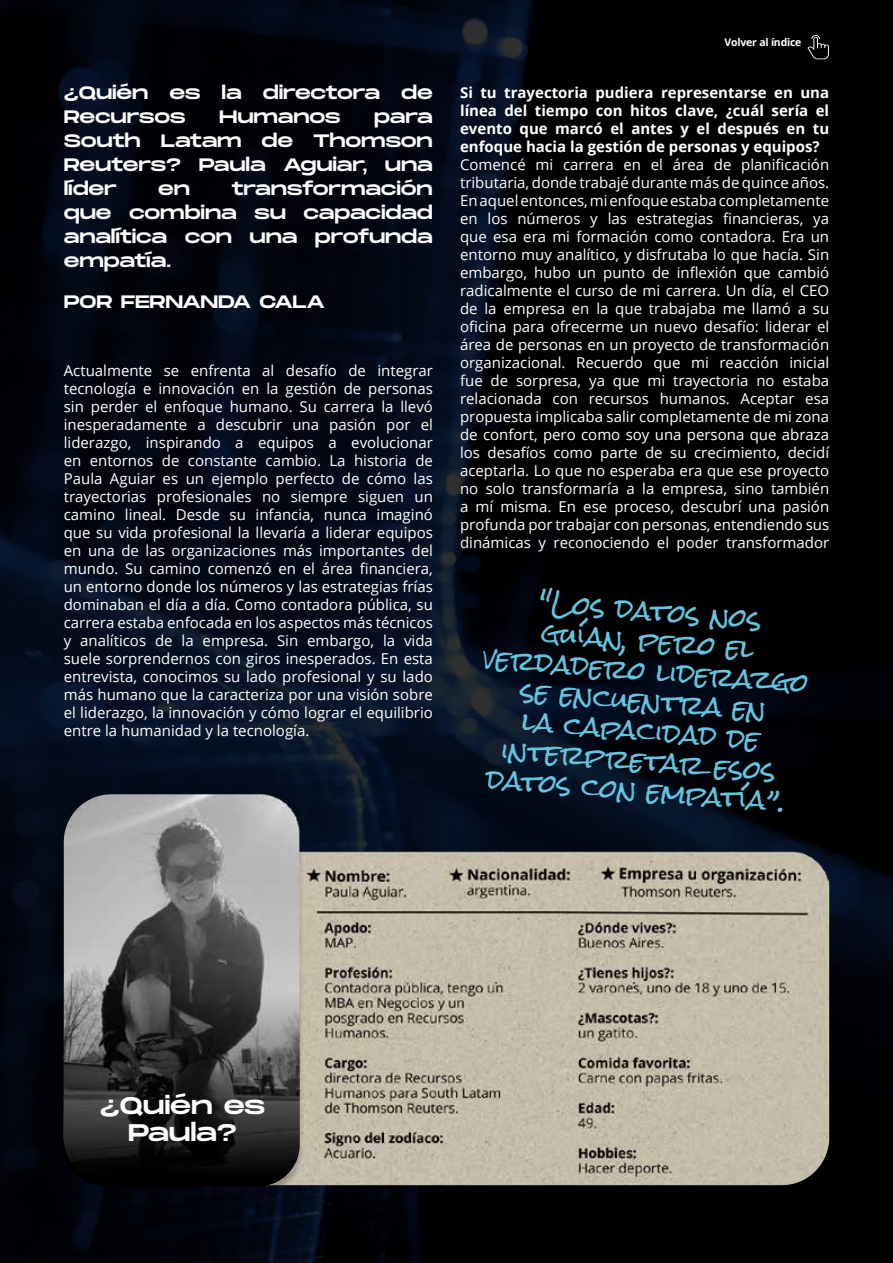
<style>
.page{position:relative;width:893px;height:1263px;background:#fff}
.page>*{position:absolute;margin:0;border:0;box-sizing:border-box;transform-origin:0 0}
.t1{font:25.5px/30px "Rock Salt";color:#64c5e0;text-align:center}
.t2{font:24px/27px "Monument Extended";letter-spacing:-.01em;color:#fff;text-align:center}
.t3{font:18px/24px "Monument Extended";letter-spacing:-.01em;color:#fff;text-align:justify}
.t4{font:15px/18px "Open Sans";color:#fff;text-align:justify}
.t5{font:700 15px/18px "Open Sans";color:#fff;text-align:justify}
.t6{font:700 10.5px "Open Sans";letter-spacing:-.02em;color:#fff}
</style>
<div class="page">
<img style="left:0;top:0;width:893px;height:1263px">
<hr style="left:0;top:811px;width:1px;height:452px;background:#000">
<img style="left:64px;top:794px;width:765px;height:391px">
<svg style="left:64px;top:795px;width:236px;height:391px"></svg>
<svg style="left:807px;top:35px;width:22px;height:24px"></svg>
<p class="t3" style="left:64px;top:80px;width:371px">¿Quién es la directora de<br>Recursos</p>
<p class="t3" style="left:219px;top:104px;width:123px">Humanos</p>
<p class="t3" style="left:64px;top:104px;width:371px;text-indent:310px">para South Latam de Thomson Reuters? Paula Aguiar, una líder</p>
<p class="t3" style="left:64px;top:176px;width:371px;text-indent:168px">transformación que combina su capacidad analítica con una profunda empatía.</p>
<p class="t3" style="left:158px;top:176px;width:33px">en</p>
<p class="t3" style="left:64px;top:289px;width:263px">POR FERNANDA CALA</p>
<p class="t4" style="left:64px;top:362px;width:371px">Actualmente se enfrenta al desafío de integrar tecnología e innovación en la gestión de personas sin perder el enfoque humano. Su carrera la llevó inesperadamente a descubrir una pasión por el liderazgo, inspirando a equipos a evolucionar en entornos de constante cambio. La historia de Paula Aguiar es un ejemplo perfecto de cómo las trayectorias profesionales no siempre siguen un camino lineal. Desde su infancia, nunca imaginó que su vida profesional la llevaría a liderar equipos en una de las organizaciones más importantes del mundo. Su camino comenzó en el área financiera, un entorno donde los números y las estrategias frías dominaban el día a día. Como contadora pública, su carrera estaba enfocada en los aspectos más técnicos y analíticos de la empresa. Sin embargo, la vida suele sorprendernos con giros inesperados. En esta entrevista, conocimos su lado profesional y su lado más humano que la caracteriza por una visión sobre el liderazgo, la innovación y cómo lograr el equilibrio entre la humanidad y la tecnología.</p>
<p class="t6" style="left:725px;top:35px;width:78px">Volver al índice</p>
<p class="t5" style="left:460px;top:83px;width:371px">Si tu trayectoria pudiera representarse en una línea del tiempo con hitos clave, ¿cuál sería el evento que marcó el antes y el después en tu enfoque hacia la gestión de personas y equipos?</p>
<p class="t4" style="left:460px;top:155px;width:371px">Comencé mi carrera en el área de planificación tributaria, donde trabajé durante más de quince años.<br>En aquel entonces, mi enfoque estaba completamente en los números y las estrategias financieras, ya que esa era mi formación como contadora. Era un entorno muy analítico, y disfrutaba lo que hacía. Sin embargo, hubo un punto de inflexión que cambió radicalmente el curso de mi carrera. Un día, el CEO de la empresa en la que trabajaba me llamó a su oficina para ofrecerme un nuevo desafío: liderar el área de personas en un proyecto de transformación organizacional. Recuerdo que mi reacción inicial fue de sorpresa, ya que mi trayectoria no estaba relacionada con recursos humanos. Aceptar esa propuesta implicaba salir completamente de mi zona de confort, pero como soy una persona que abraza los desafíos como parte de su crecimiento, decidí aceptarla. Lo que no esperaba era que ese proyecto no solo transformaría a la empresa, sino también a mí misma. En ese proceso, descubrí una pasión profunda por trabajar con personas, entendiendo sus dinámicas y reconociendo el poder transformador</p>
<h1 class="t1" style="left:488px;top:586px;width:328px;rotate:4deg">"Los datos nos<br>guían, pero el verdadero liderazgo se encuentra en<br>la capacidad de interpretar esos datos con empatía”.</h1>
<h2 class="t2" style="left:100px;top:1092px;width:167px">¿Quién es<br>Paula?</h2>
</div>
